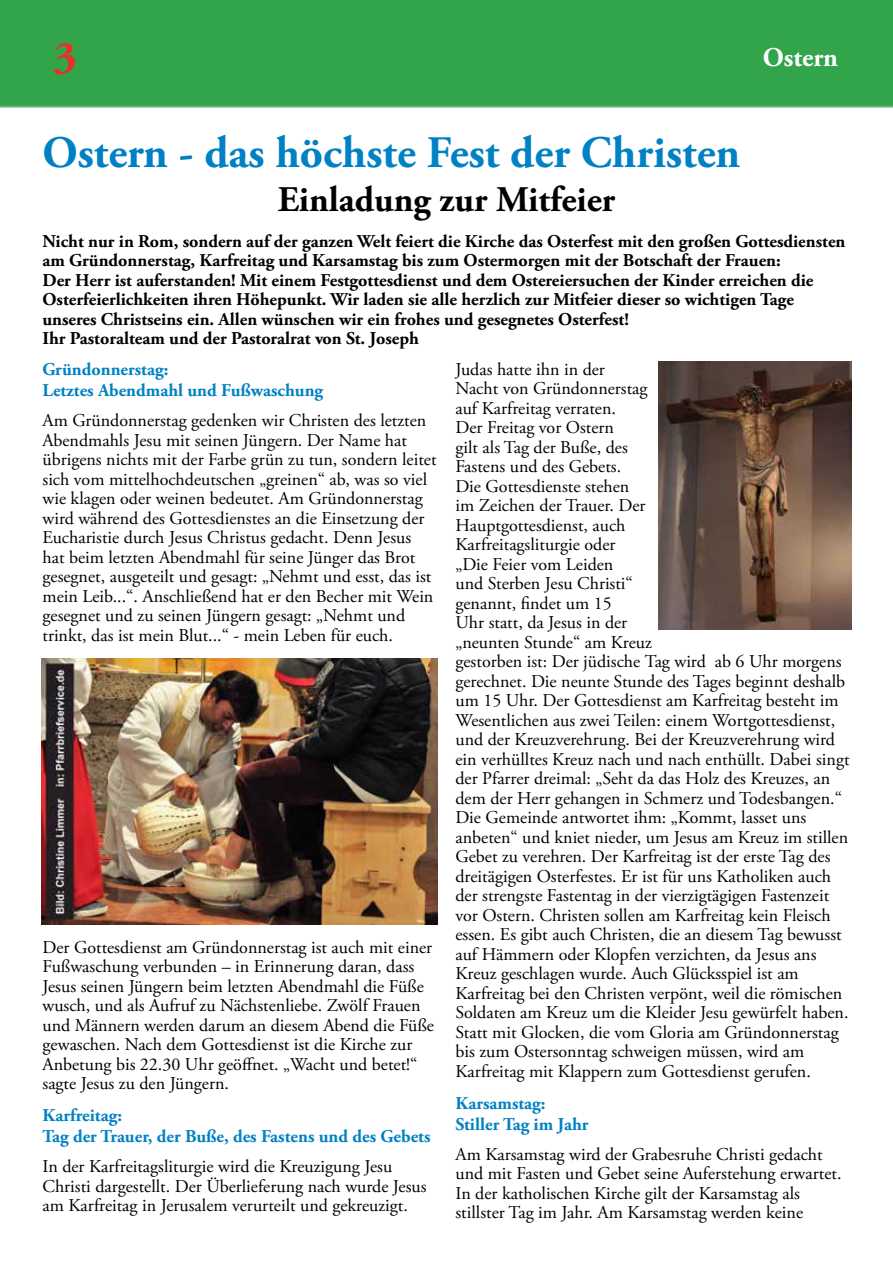
<style>
.page{position:relative;width:893px;height:1263px;background:#fff}
.page>*{position:absolute;margin:0;border:0;box-sizing:border-box;transform-origin:0 0}
.t1{font:700 45px "Adobe Garamond Pro";color:#0081c4}
.t2{font:700 45px "Adobe Garamond Pro";color:#eb2e28}
.t3{font:700 36px "Adobe Garamond Pro";color:#000}
.t4{font:700 27px "Adobe Garamond Pro";color:#fff}
.t5{font:18px/19.5px "Adobe Garamond Pro";color:#000}
.t6{font:700 18px/19.5px "Adobe Garamond Pro";color:#000}
.t7{font:700 18px/21px "Adobe Garamond Pro";color:#0081c4}
</style>
<div class="page">
<div style="left:0;top:0;width:893px;height:108px;background:#32a54b"></div>
<img style="left:41px;top:658px;width:396px;height:267px">
<img style="left:659px;top:362px;width:193px;height:267px">
<h1 class="t2" style="left:53px;top:32px;width:25px">3</h1>
<h3 class="t4" style="left:763px;top:42px;width:77px">Ostern</h3>
<h1 class="t1" style="left:43px;top:127px;width:699px">Ostern - das höchste Fest der Christen</h1>
<h2 class="t3" style="left:278px;top:178px;width:339px">Einladung zur Mitfeier</h2>
<p class="t6" style="left:43px;top:232px;width:804px">Nicht nur in Rom, sondern auf der ganzen Welt feiert die Kirche das Osterfest mit den großen Gottesdiensten am Gründonnerstag, Karfreitag und Karsamstag bis zum Ostermorgen mit der Botschaft der Frauen:<br>Der Herr ist auferstanden! Mit einem Festgottesdienst und dem Ostereiersuchen der Kinder erreichen die Osterfeierlichkeiten ihren Höhepunkt. Wir laden sie alle herzlich zur Mitfeier dieser so wichtigen Tage unseres Christseins ein. Allen wünschen wir ein frohes und gesegnetes Osterfest!<br>Ihr Pastoralteam und der Pastoralrat von St. Joseph</p>
<p class="t7" style="left:43px;top:359px;width:282px">Gründonnerstag:<br>Letztes Abendmahl und Fußwaschung</p>
<p class="t5" style="left:43px;top:411px;width:396px">Am Gründonnerstag gedenken wir Christen des letzten Abendmahls Jesu mit seinen Jüngern. Der Name hat übrigens nichts mit der Farbe grün zu tun, sondern leitet sich vom mittelhochdeutschen „greinen“ ab, was so viel wie klagen oder weinen bedeutet. Am Gründonnerstag wird während des Gottesdienstes an die Einsetzung der Eucharistie durch Jesus Christus gedacht. Denn Jesus hat beim letzten Abendmahl für seine Jünger das Brot gesegnet, ausgeteilt und gesagt: „Nehmt und esst, das ist mein Leib...“. Anschließend hat er den Becher mit Wein gesegnet und zu seinen Jüngern gesagt: „Nehmt und trinkt, das ist mein Blut...“ - mein Leben für euch.</p>
<p class="t5" style="left:43px;top:938px;width:393px">Der Gottesdienst am Gründonnerstag ist auch mit einer Fußwaschung verbunden – in Erinnerung daran, dass Jesus seinen Jüngern beim letzten Abendmahl die Füße wusch, und als Aufruf zu Nächstenliebe. Zwölf Frauen und Männern werden darum an diesem Abend die Füße gewaschen. Nach dem Gottesdienst ist die Kirche zur Anbetung bis 22.30 Uhr geöffnet. „Wacht und betet!“ sagte Jesus zu den Jüngern.</p>
<p class="t7" style="left:43px;top:1105px;width:389px">Karfreitag:<br>Tag der Trauer, der Buße, des Fastens und des Gebets</p>
<p class="t5" style="left:43px;top:1157px;width:386px">In der Karfreitagsliturgie wird die Kreuzigung Jesu<br>Christi dargestellt. Der Überlieferung nach wurde Jesus am Karfreitag in Jerusalem verurteilt und gekreuzigt.</p>
<p class="t5" style="left:455px;top:360px;width:396px">Judas hatte ihn in der<br>Nacht von Gründonnerstag<br>auf Karfreitag verraten.<br>Der Freitag vor Ostern<br>gilt als Tag der Buße, des<br>Fastens und des Gebets.<br>Die Gottesdienste stehen<br>im Zeichen der Trauer. Der<br>Hauptgottesdienst, auch<br>Karfreitagsliturgie oder<br>„Die Feier vom Leiden<br>und Sterben Jesu Christi“<br>genannt, findet um 15<br>Uhr statt, da Jesus in der<br>„neunten Stunde“ am Kreuz<br>gestorben ist: Der jüdische Tag wird ab 6 Uhr morgens gerechnet. Die neunte Stunde des Tages beginnt deshalb um 15 Uhr. Der Gottesdienst am Karfreitag besteht im Wesentlichen aus zwei Teilen: einem Wortgottesdienst, und der Kreuzverehrung. Bei der Kreuzverehrung wird ein verhülltes Kreuz nach und nach enthüllt. Dabei singt der Pfarrer dreimal: „Seht da das Holz des Kreuzes, an dem der Herr gehangen in Schmerz und Todesbangen.“ Die Gemeinde antwortet ihm: „Kommt, lasset uns anbeten“ und kniet nieder, um Jesus am Kreuz im stillen Gebet zu verehren. Der Karfreitag ist der erste Tag des dreitägigen Osterfestes. Er ist für uns Katholiken auch der strengste Fastentag in der vierzigtägigen Fastenzeit vor Ostern. Christen sollen am Karfreitag kein Fleisch essen. Es gibt auch Christen, die an diesem Tag bewusst auf Hämmern oder Klopfen verzichten, da Jesus ans Kreuz geschlagen wurde. Auch Glücksspiel ist am Karfreitag bei den Christen verpönt, weil die römischen Soldaten am Kreuz um die Kleider Jesu gewürfelt haben.<br>Statt mit Glocken, die vom Gloria am Gründonnerstag bis zum Ostersonntag schweigen müssen, wird am Karfreitag mit Klappern zum Gottesdienst gerufen.</p>
<p class="t7" style="left:455px;top:1092px;width:135px">Karsamstag:<br>Stiller Tag im Jahr</p>
<p class="t5" style="left:455px;top:1145px;width:387px">Am Karsamstag wird der Grabesruhe Christi gedacht und mit Fasten und Gebet seine Auferstehung erwartet.<br>In der katholischen Kirche gilt der Karsamstag als stillster Tag im Jahr. Am Karsamstag werden keine</p>
</div>
